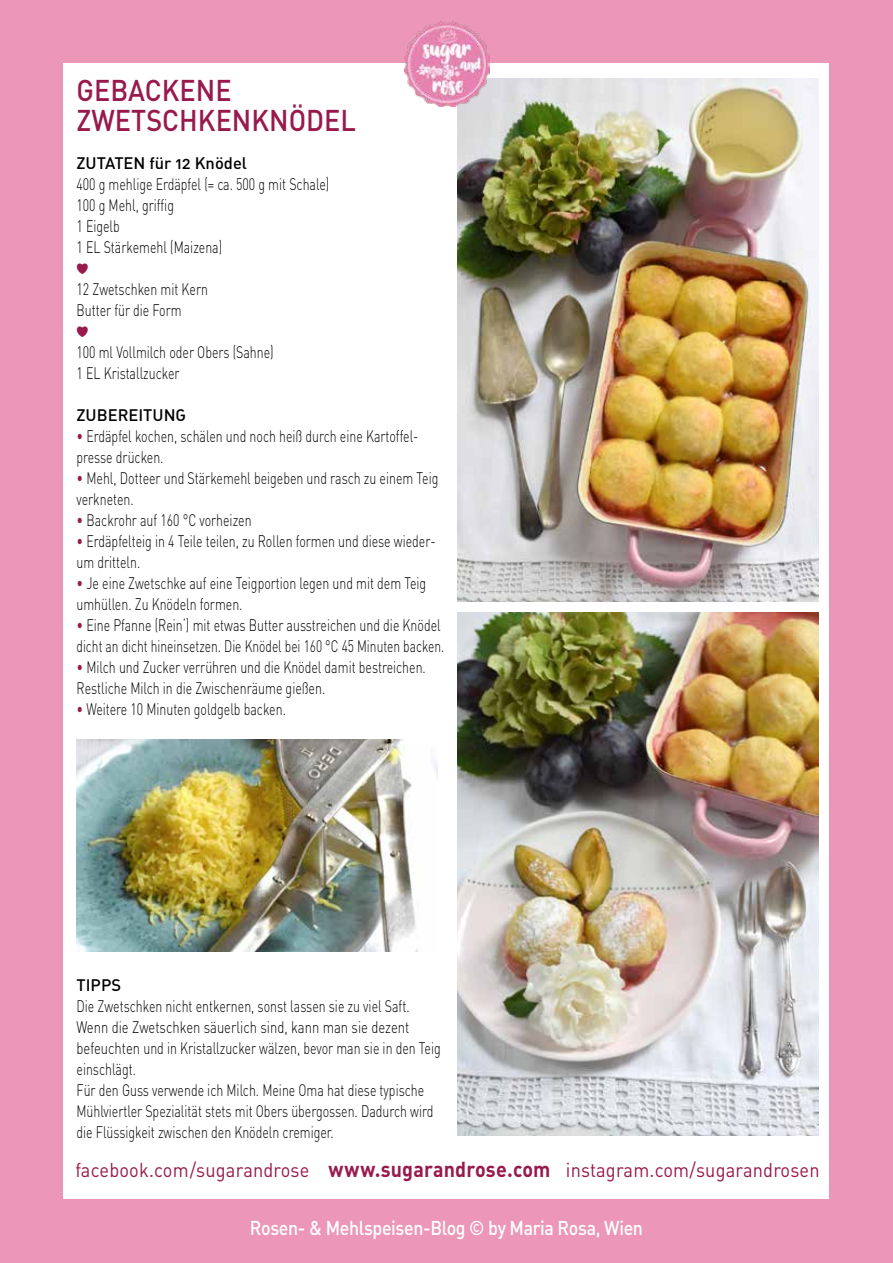
<style>
.page{position:relative;width:893px;height:1263px;background:#ec97b8}
.page>*{position:absolute;margin:0;border:0;box-sizing:border-box;transform-origin:0 0}
.t1{font:500 29.7px/30px "DIN";color:#981a4d;scale:.91 1}
.t2{font:19.8px "DIN Regular Alternate";letter-spacing:.01em;color:#981a4d;scale:.92 1}
.t3{font:19.8px "DIN Medium Alternate";letter-spacing:-.02em;color:#fff;scale:.9 1}
.t4{font:300 16.5px/21px "DIN";color:#000;scale:.75 1}
.t5{font:16.5px "DIN Medium Alternate";color:#000}
.t6{font:15px "MF Dings 3";color:#981a4d}
.s1{color:#981a4d}
.s2{font-family:"DIN Bold Alternate";font-size:21.45px}
</style>
<div class="page">
<div style="left:64px;top:64px;width:765px;height:1135px;background:#fff"></div>
<img style="left:457px;top:612px;width:362px;height:523px">
<img style="left:457px;top:79px;width:362px;height:523px">
<img style="left:404px;top:21px;width:86px;height:85px">
<img style="left:77px;top:740px;width:361px;height:211px">
<h1 class="t1" style="left:77px;top:74px;width:309px">GEBACKENE<br>ZWETSCHKENKNÖDEL</h1>
<p class="t5" style="left:77px;top:152px;width:172px">ZUTATEN für 12 Knödel</p>
<p class="t4" style="left:77px;top:173px;width:339px">400 g mehlige Erdäpfel (= ca. 500 g mit Schale)<br>100 g Mehl, griffig<br>1 Eigelb<br>1 EL Stärkemehl (Maizena)</p>
<p class="t6" style="left:77px;top:260px;width:13px">g</p>
<p class="t4" style="left:77px;top:278px;width:177px">12 Zwetschken mit Kern<br>Butter für die Form</p>
<p class="t6" style="left:77px;top:323px;width:13px">g</p>
<p class="t4" style="left:77px;top:341px;width:264px">100 ml Vollmilch oder Obers (Sahne)<br>1 EL Kristallzucker</p>
<p class="t5" style="left:77px;top:404px;width:111px">ZUBEREITUNG</p>
<p class="t4" style="left:77px;top:425px;width:457px"><span class="s1">•</span> Erdäpfel kochen, schälen und noch heiß durch eine Kartoffel&shy;presse drücken.</p>
<p class="t4" style="left:77px;top:467px;width:484px"><span class="s1">•</span> Mehl, Dotteer und Stärkemehl beigeben und rasch zu einem Teig verkneten.</p>
<p class="t4" style="left:77px;top:509px;width:235px"><span class="s1">•</span> Backrohr auf 160 °C vorheizen</p>
<p class="t4" style="left:77px;top:530px;width:480px"><span class="s1">•</span> Erdäpfelteig in 4 Teile teilen, zu Rollen formen und diese wieder&shy;um dritteln.</p>
<p class="t4" style="left:77px;top:572px;width:468px"><span class="s1">•</span> Je eine Zwetschke auf eine Teigportion legen und mit dem Teig umhüllen. Zu Knödeln formen.</p>
<p class="t4" style="left:77px;top:614px;width:492px"><span class="s1">•</span> Eine Pfanne (Rein‘) mit etwas Butter ausstreichen und die Knödel dicht an dicht hineinsetzen. Die Knödel bei 160 °C 45 Minuten backen.</p>
<p class="t4" style="left:77px;top:656px;width:467px"><span class="s1">•</span> Milch und Zucker verrühren und die Knödel damit bestreichen.<br>Restliche Milch in die Zwischenräume gießen.</p>
<p class="t4" style="left:77px;top:698px;width:281px"><span class="s1">•</span> Weitere 10 Minuten goldgelb backen.</p>
<p class="t5" style="left:77px;top:974px;width:46px">TIPPS</p>
<p class="t4" style="left:77px;top:995px;width:487px">Die Zwetschken nicht entkernen, sonst lassen sie zu viel Saft.<br>Wenn die Zwetschken säuerlich sind, kann man sie dezent befeuchten und in Kristallzucker wälzen, bevor man sie in den Teig einschlägt.<br>Für den Guss verwende ich Milch. Meine Oma hat diese typische Mühlviertler Spezialität stets mit Obers übergossen. Dadurch wird die Flüssigkeit zwischen den Knödeln cremiger.</p>
<p class="t2" style="left:75px;top:1157px;width:810px">facebook.com/sugarandrose <span class="s2">www.sugarandrose.com</span> instagram.com/sugarandrosen</p>
<p class="t3" style="left:250px;top:1215px;width:438px">Rosen- &amp; Mehlspeisen-Blog © by Maria Rosa, Wien</p>
</div>
